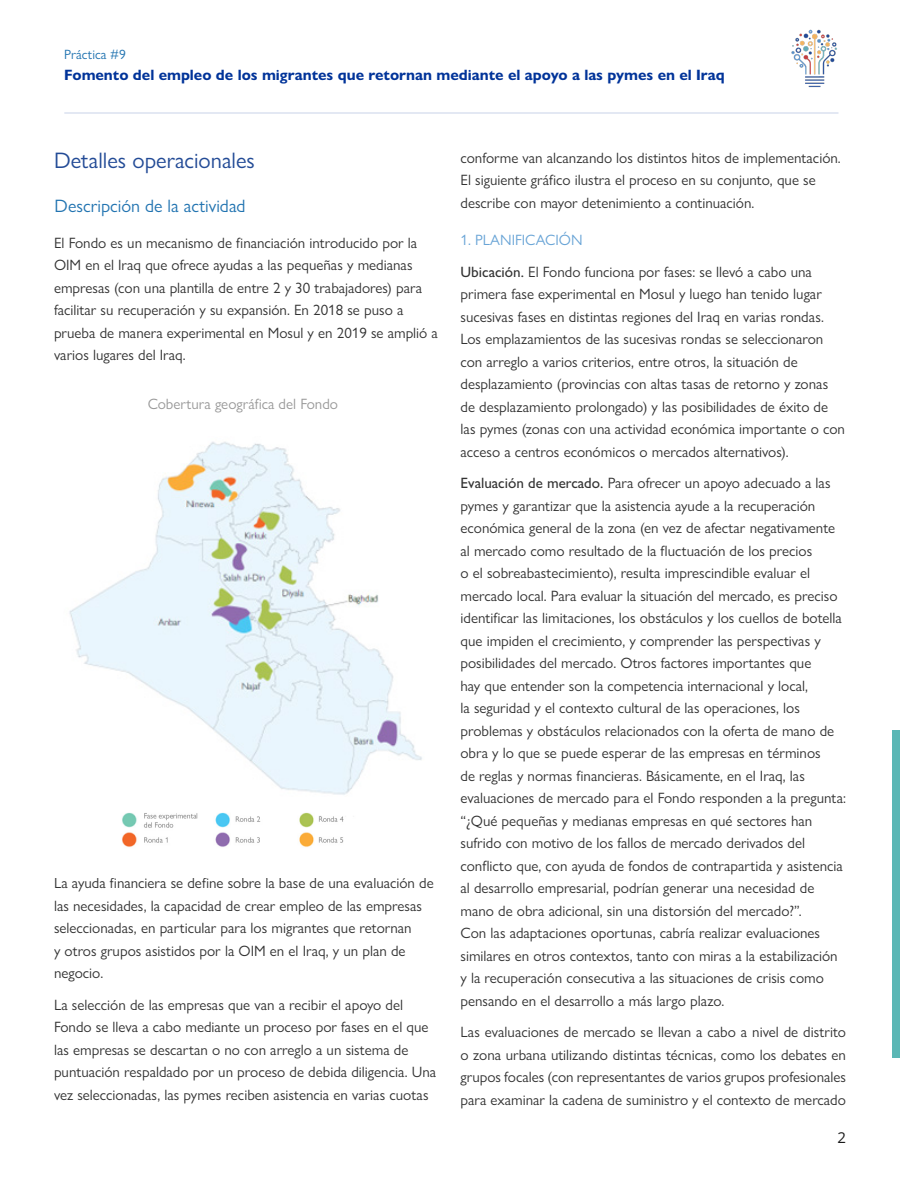
<style>
.page{position:relative;width:900px;height:1200px;background:#fff}
.page>*{position:absolute;margin:0;border:0;box-sizing:border-box;transform-origin:0 0}
.t1{font:22.5px "Gill Sans Nova";color:#234b96}
.t2{font:18px "Gill Sans Nova";color:#2274b1}
.t3{font:15px/22.5px "Gill Sans Nova";color:#000}
.t4{font:700 15px "Gill Sans Nova";color:#039}
.t5{font:15px "Gill Sans Nova";color:#808080}
.t6{font:15px "Open Sans";color:#1a1a1a}
.t7{font:13.5px "Gill Sans Nova";color:#2274b1}
.s1{color:#448ecc}
.s2{font-weight:500}
</style>
<div class="page">
<img style="left:791px;top:29px;width:46px;height:59px">
<hr style="left:64px;top:112px;width:774px;height:2px;background:#039">
<div style="left:892px;top:730px;width:8px;height:328px;background:#5bb7b5"></div>
<img style="left:69px;top:442px;width:353px;height:353px">
<img style="left:122px;top:812px;width:222px;height:35px">
<p class="t7" style="left:64px;top:46px;width:63px">Práctica #9</p>
<p class="t4" style="left:64px;top:66px;width:662px">Fomento del empleo de los migrantes que retornan mediante el apoyo a las pymes en el Iraq</p>
<p class="t1" style="left:54px;top:147px;width:202px">Detalles operacionales</p>
<p class="t2" style="left:55px;top:195px;width:193px">Descripción de la actividad</p>
<p class="t3" style="left:54px;top:231px;width:385px">El Fondo es un mecanismo de financiación introducido por la OIM en el Iraq que ofrece ayudas a las pequeñas y medianas empresas (con una plantilla de entre 2 y 30 trabajadores) para facilitar su recuperación y su expansión. En 2018 se puso a prueba de manera experimental en Mosul y en 2019 se amplió a varios lugares del Iraq.</p>
<p class="t5" style="left:148px;top:395px;width:192px">Cobertura geográfica del Fondo</p>
<p class="t3" style="left:54px;top:872px;width:381px">La ayuda financiera se define sobre la base de una evaluación de las necesidades, la capacidad de crear empleo de las empresas seleccionadas, en particular para los migrantes que retornan<br>y otros grupos asistidos por la OIM en el Iraq, y un plan de negocio.</p>
<p class="t3" style="left:54px;top:993px;width:384px">La selección de las empresas que van a recibir el apoyo del Fondo se lleva a cabo mediante un proceso por fases en el que las empresas se descartan o no con arreglo a un sistema de puntuación respaldado por un proceso de debida diligencia. Una vez seleccionadas, las pymes reciben asistencia en varias cuotas</p>
<p class="t3" style="left:460px;top:146px;width:382px">conforme van alcanzando los distintos hitos de implementación.<br>El siguiente gráfico ilustra el proceso en su conjunto, que se describe con mayor detenimiento a continuación.</p>
<p class="t3" style="left:460px;top:224px;width:353px;line-height:31.5px"><span class="s1">1. PLANIFICACIÓN<br></span><span class="s2">Ubicación.</span> El Fondo funciona por fases: se llevó a cabo una</p>
<p class="t3" style="left:460px;top:283px;width:386px">primera fase experimental en Mosul y luego han tenido lugar sucesivas fases en distintas regiones del Iraq en varias rondas.<br>Los emplazamientos de las sucesivas rondas se seleccionaron con arreglo a varios criterios, entre otros, la situación de desplazamiento (provincias con altas tasas de retorno y zonas de desplazamiento prolongado) y las posibilidades de éxito de las pymes (zonas con una actividad económica importante o con acceso a centros económicos o mercados alternativos).</p>
<p class="t3" style="left:460px;top:472px;width:387px"><span class="s2">Evaluación de mercado.</span> Para ofrecer un apoyo adecuado a las pymes y garantizar que la asistencia ayude a la recuperación económica general de la zona (en vez de afectar negativamente al mercado como resultado de la fluctuación de los precios<br>o el sobreabastecimiento), resulta imprescindible evaluar el mercado local. Para evaluar la situación del mercado, es preciso identificar las limitaciones, los obstáculos y los cuellos de botella que impiden el crecimiento, y comprender las perspectivas y posibilidades del mercado. Otros factores importantes que<br>hay que entender son la competencia internacional y local,<br>la seguridad y el contexto cultural de las operaciones, los problemas y obstáculos relacionados con la oferta de mano de obra y lo que se puede esperar de las empresas en términos<br>de reglas y normas financieras. Básicamente, en el Iraq, las evaluaciones de mercado para el Fondo responden a la pregunta: “¿Qué pequeñas y medianas empresas en qué sectores han sufrido con motivo de los fallos de mercado derivados del conflicto que, con ayuda de fondos de contrapartida y asistencia al desarrollo empresarial, podrían generar una necesidad de mano de obra adicional, sin una distorsión del mercado?”.<br>Con las adaptaciones oportunas, cabría realizar evaluaciones similares en otros contextos, tanto con miras a la estabilización y la recuperación consecutiva a las situaciones de crisis como pensando en el desarrollo a más largo plazo.</p>
<p class="t3" style="left:460px;top:1021px;width:387px;text-align:justify">Las evaluaciones de mercado se llevan a cabo a nivel de distrito o zona urbana utilizando distintas técnicas, como los debates en grupos focales (con representantes de varios grupos profesionales para examinar la cadena de suministro y el contexto de mercado</p>
<p class="t6" style="left:837px;top:1127px;width:10px">2</p>
</div>
